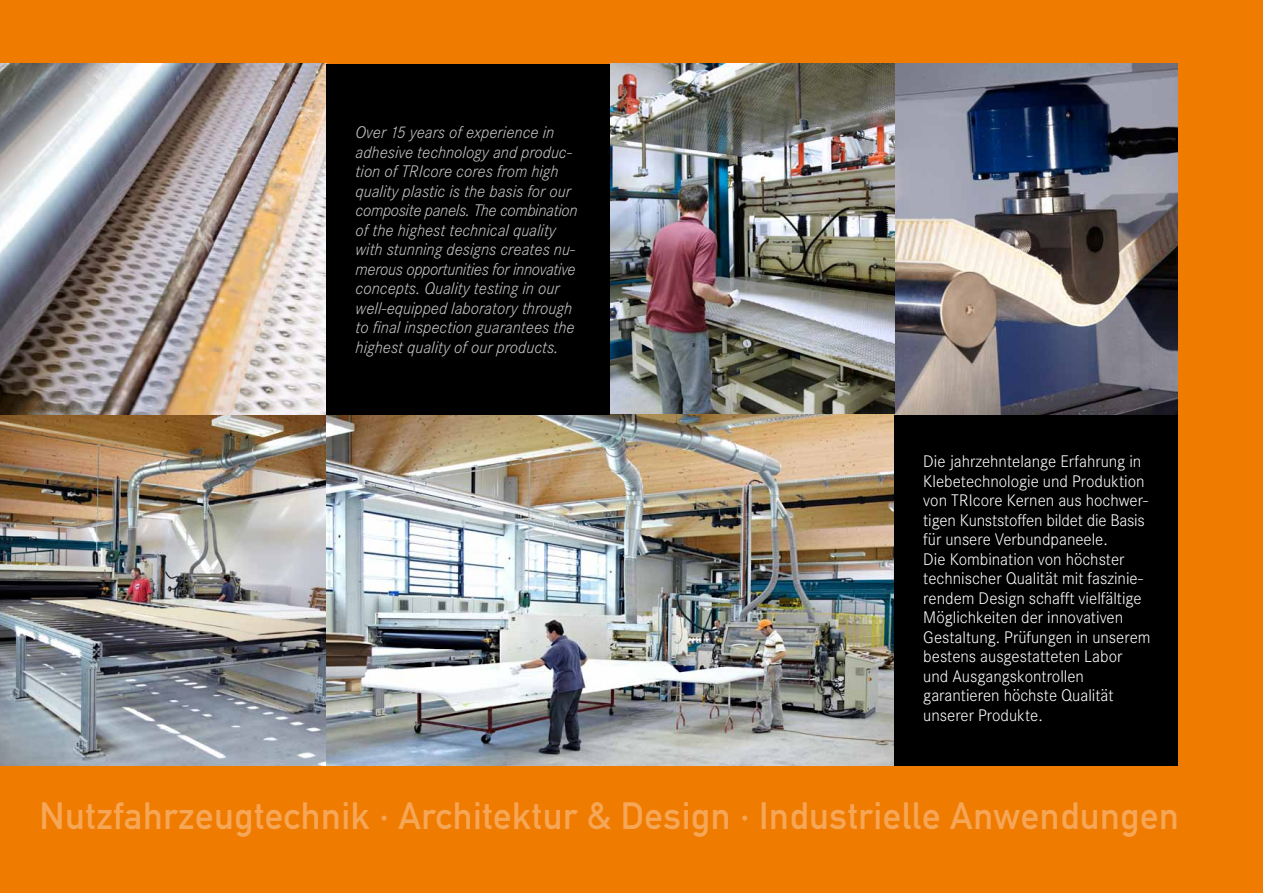
<style>
.page{position:relative;width:1263px;height:893px;background:#ef7c00}
.page>*{position:absolute;margin:0;border:0;box-sizing:border-box;transform-origin:0 0}
.t1{font:37.5px "DIN Mittelschrift";letter-spacing:.015em;color:#f6a657}
.t2{font:300 16.5px/19.5px "Corporate SBQ";color:#fff}
.t3{font:italic 300 16.5px/19.5px "Corporate SBQ";color:#c5c6c6}
</style>
<div class="page">
<img style="left:894px;top:64px;width:284px;height:351px">
<img style="left:610px;top:64px;width:284px;height:351px">
<img style="left:0;top:415px;width:326px;height:350px">
<img style="left:0;top:64px;width:326px;height:351px">
<img style="left:326px;top:415px;width:568px;height:350px">
<div style="left:894px;top:415px;width:284px;height:350px;background:#000"></div>
<div style="left:326px;top:64px;width:284px;height:351px;background:#000"></div>
<p class="t3" style="left:356px;top:123px;width:224px">Over 15 years of experience in adhesive technology and produc&shy;tion of TRIcore cores from high quality plastic is the basis for our composite panels. The combination of the highest technical quality with stunning designs creates nu&shy;merous opportunities for innovative concepts. Quality testing in our well-equipped laboratory through to final inspection guarantees the highest quality of our products.</p>
<p class="t2" style="left:923px;top:452px;width:229px">Die jahrzehntelange Erfahrung in<br>Klebetechnologie und Produktion von TRIcore Kernen aus hochwer&shy;tigen Kunststoffen bildet die Basis für unsere Verbundpaneele.<br>Die Kombination von höchster technischer Qualität mit faszinie&shy;rendem Design schafft vielfältige<br>Möglichkeiten der innovativen<br>Gestaltung. Prüfungen in unserem bestens ausgestatteten Labor und Ausgangskontrollen garantieren höchste Qualität unserer Produkte.</p>
<h1 class="t1" style="left:40px;top:794px;width:1141px">Nutzfahrzeugtechnik · Architektur &amp; Design · Industrielle Anwendungen</h1>
</div>
